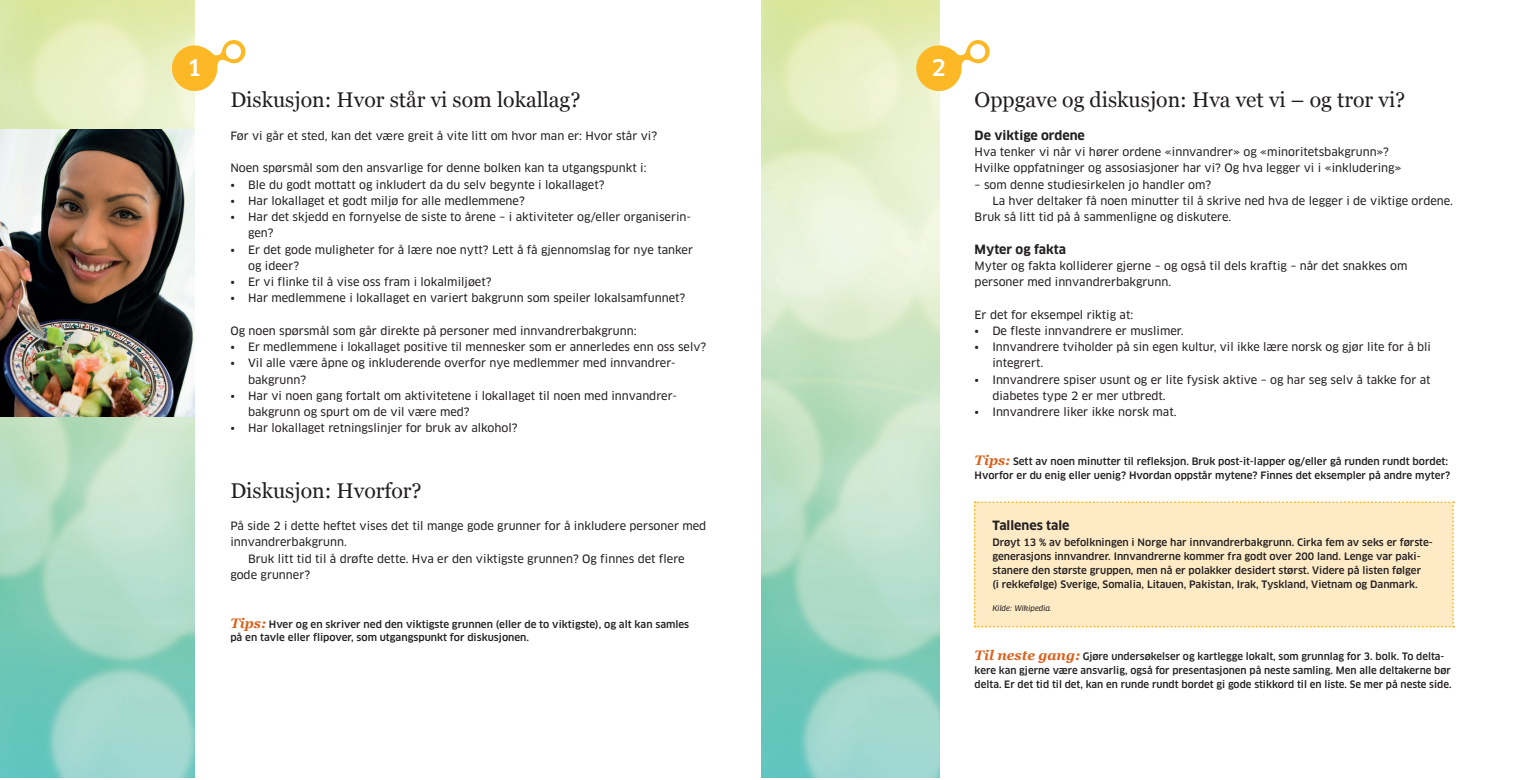
<style>
.page{position:relative;width:1524px;height:780px;background:#fff}
.page>*{position:absolute;margin:0;border:0;box-sizing:border-box;transform-origin:0 0}
.t1{font:500 22.5px "Clan OT";color:#fff}
.t2{font:21.25px "Georgia";color:#231f20}
.t3{font:700 12.5px "Clan OT";color:#231f20}
.t4{font:11.25px/16.2px "Clan OT News";color:#231f20}
.t5{font:500 10px/13.8px "Clan OT";color:#231f20}
.t6{font:7.5px "Clan OT News Ita";color:#231f20}
.s1{font-family:"Georgia";font-weight:700;font-style:italic;font-size:13.75px;color:#dc611c}
</style>
<div class="page">
<img style="left:762px;top:0;width:177px;height:777px">
<img style="left:0;top:0;width:195px;height:777px">
<div style="left:973px;top:501px;width:481px;height:126px;background:#feebc6"></div>
<svg style="left:169px;top:38px;width:77px;height:56px"></svg>
<svg style="left:913px;top:38px;width:77px;height:56px"></svg>
<img style="left:0;top:129px;width:195px;height:287px">
<h1 class="t1" style="left:187px;top:55px;width:16px">1</h1>
<h1 class="t1" style="left:931px;top:55px;width:16px">2</h1>
<h2 class="t2" style="left:230px;top:88px;width:352px">Diskusjon: Hvor står vi som lokallag?</h2>
<p class="t4" style="left:230px;top:128px;width:428px">Før vi går et sted, kan det være greit å vite litt om hvor man er: Hvor står vi?</p>
<p class="t4" style="left:230px;top:160px;width:418px">Noen spørsmål som den ansvarlige for denne bolken kan ta utgangspunkt i:</p>
<p class="t4" style="left:230px;top:176px;width:376px">• Ble du godt mottatt og inkludert da du selv begynte i lokallaget?</p>
<p class="t4" style="left:230px;top:192px;width:296px">• Har lokallaget et godt miljø for alle medlemmene?</p>
<p class="t4" style="left:248px;top:209px;width:444px;text-indent:-18px">• Har det skjedd en fornyelse de siste to årene – i aktiviteter og/eller organiserin&shy;gen?</p>
<p class="t4" style="left:248px;top:241px;width:446px;text-indent:-18px">• Er det gode muligheter for å lære noe nytt? Lett å få gjennomslag for nye tanker og ideer?</p>
<p class="t4" style="left:230px;top:274px;width:263px">• Er vi flinke til å vise oss fram i lokalmiljøet?</p>
<p class="t4" style="left:230px;top:290px;width:456px">• Har medlemmene i lokallaget en variert bakgrunn som speiler lokalsamfunnet?</p>
<p class="t4" style="left:230px;top:322px;width:408px">Og noen spørsmål som går direkte på personer med innvandrerbakgrunn:</p>
<p class="t4" style="left:230px;top:339px;width:477px">• Er medlemmene i lokallaget positive til mennesker som er annerledes enn oss selv?</p>
<p class="t4" style="left:248px;top:355px;width:429px;text-indent:-18px">• Vil alle være åpne og inkluderende overfor nye medlemmer med innvandrer&shy;bakgrunn?</p>
<p class="t4" style="left:248px;top:387px;width:430px;text-indent:-18px">• Har vi noen gang fortalt om aktivitetene i lokallaget til noen med innvandrer&shy;bakgrunn og spurt om de vil være med?</p>
<p class="t4" style="left:230px;top:420px;width:289px">• Har lokallaget retningslinjer for bruk av alkohol?</p>
<h2 class="t2" style="left:230px;top:478px;width:193px">Diskusjon: Hvorfor?</h2>
<p class="t4" style="left:230px;top:518px;width:477px">På side 2 i dette heftet vises det til mange gode grunner for å inkludere personer med</p>
<p class="t4" style="left:230px;top:534px;width:118px">innvandrerbakgrunn.</p>
<p class="t4" style="left:248px;top:550px;width:438px">Bruk litt tid til å drøfte dette. Hva er den viktigste grunnen? Og finnes det flere</p>
<p class="t4" style="left:230px;top:566px;width:81px">gode grunner?</p>
<p class="t5" style="left:230px;top:617px;width:460px"><span class="s1">Tips:</span> Hver og en skriver ned den viktigste grunnen (eller de to viktigste), og alt kan samles på en tavle eller flipover, som utgangspunkt for diskusjonen.</p>
<h2 class="t2" style="left:974px;top:88px;width:432px">Oppgave og diskusjon: Hva vet vi – og tror vi?</h2>
<p class="t3" style="left:974px;top:128px;width:112px">De viktige ordene</p>
<p class="t4" style="left:974px;top:144px;width:428px">Hva tenker vi når vi hører ordene «innvandrer» og «minoritetsbakgrunn»?<br>Hvilke oppfatninger og assosiasjoner har vi? Og hva legger vi i «inkludering»</p>
<p class="t4" style="left:974px;top:176px;width:238px">– som denne studiesirkelen jo handler om?</p>
<p class="t4" style="left:992px;top:192px;width:462px">La hver deltaker få noen minutter til å skrive ned hva de legger i de viktige ordene.</p>
<p class="t4" style="left:974px;top:209px;width:258px">Bruk så litt tid på å sammenligne og diskutere.</p>
<p class="t3" style="left:974px;top:242px;width:93px">Myter og fakta</p>
<p class="t4" style="left:974px;top:258px;width:434px">Myter og fakta kolliderer gjerne – og også til dels kraftig – når det snakkes om personer med innvandrerbakgrunn.</p>
<p class="t4" style="left:974px;top:306px;width:160px">Er det for eksempel riktig at:</p>
<p class="t4" style="left:974px;top:322px;width:211px">• De fleste innvandrere er muslimer.</p>
<p class="t4" style="left:992px;top:339px;width:440px;text-indent:-18px">• Innvandrere tviholder på sin egen kultur, vil ikke lære norsk og gjør lite for å bli integrert.</p>
<p class="t4" style="left:992px;top:371px;width:440px;text-indent:-18px">• Innvandrere spiser usunt og er lite fysisk aktive – og har seg selv å takke for at diabetes type 2 er mer utbredt.</p>
<p class="t4" style="left:974px;top:404px;width:203px">• Innvandrere liker ikke norsk mat.</p>
<p class="t5" style="left:974px;top:454px;width:477px"><span class="s1">Tips:</span> Sett av noen minutter til refleksjon. Bruk post-it-lapper og/eller gå runden rundt bordet:<br>Hvorfor er du enig eller uenig? Hvordan oppstår mytene? Finnes det eksempler på andre myter?</p>
<p class="t3" style="left:992px;top:518px;width:79px">Tallenes tale</p>
<p class="t5" style="left:992px;top:536px;width:442px">Drøyt 13 % av befolkningen i Norge har innvandrerbakgrunn. Cirka fem av seks er første&shy;generasjons innvandrer. Innvandrerne kommer fra godt over 200 land. Lenge var paki&shy;stanere den største gruppen, men nå er polakker desidert størst. Videre på listen følger<br>(i rekkefølge) Sverige, Somalia, Litauen, Pakistan, Irak, Tyskland, Vietnam og Danmark.</p>
<p class="t6" style="left:992px;top:604px;width:61px">Kilde: Wikipedia.</p>
<p class="t5" style="left:974px;top:649px;width:478px"><span class="s1">Til neste gang:</span> Gjøre undersøkelser og kartlegge lokalt, som grunnlag for 3. bolk. To delta&shy;kere kan gjerne være ansvarlig, også for presentasjonen på neste samling. Men alle deltakerne bør delta. Er det tid til det, kan en runde rundt bordet gi gode stikkord til en liste. Se mer på neste side.</p>
</div>
